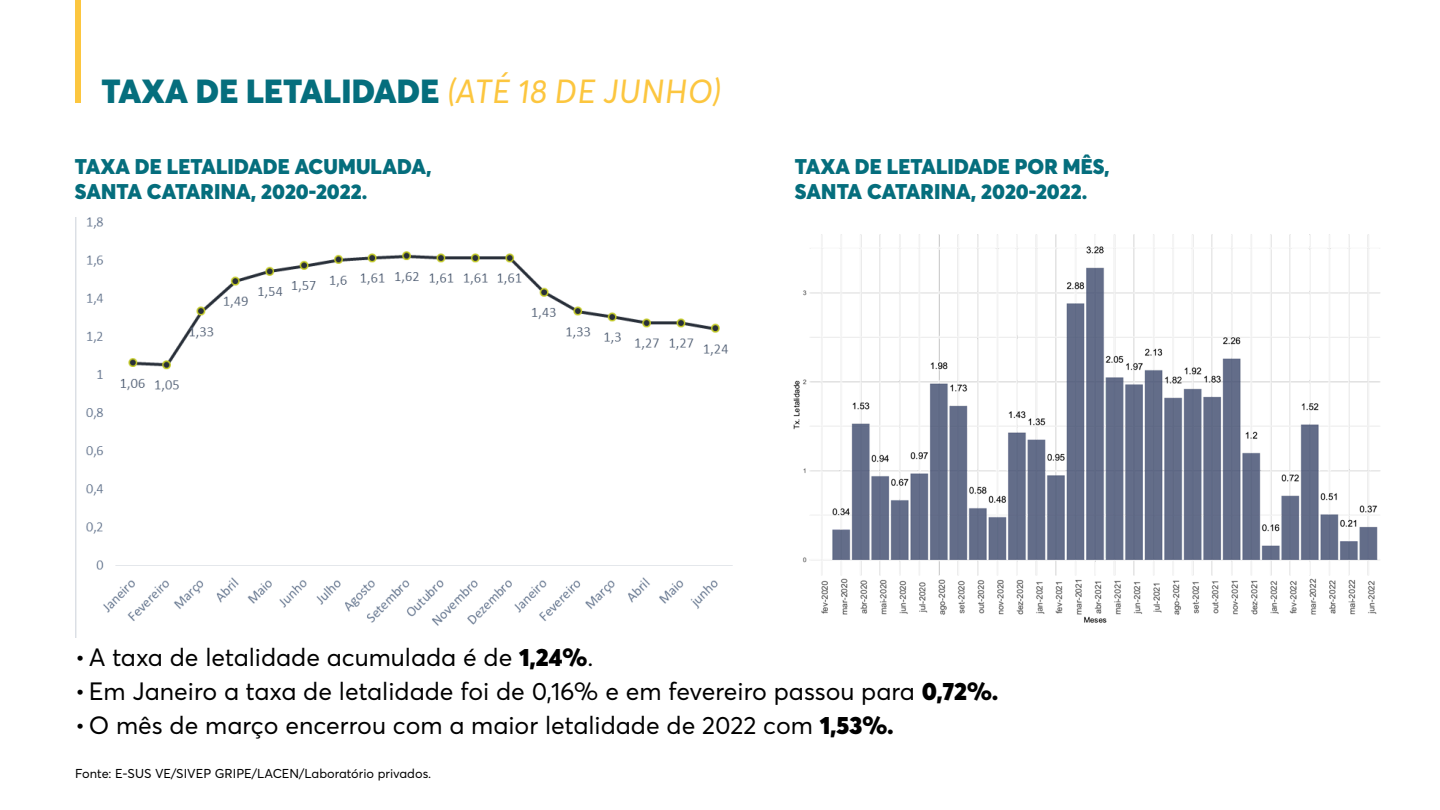
<style>
.page{position:relative;width:1440px;height:810px;background:#fff}
.page>*{position:absolute;margin:0;border:0;box-sizing:border-box;transform-origin:0 0}
.t1{font:900 33px "Averta";letter-spacing:.005em;color:#056e7d}
.t2{font:24.75px "Averta";color:#000}
.t3{font:900 21px/25.2px "Averta";letter-spacing:.005em;color:#056e7d}
.t4{font:12.75px "Averta";color:#000}
.s1{font-weight:400;font-style:italic;color:#fcc63f}
.s2{font-weight:900}
</style>
<div class="page">
<img style="left:75px;top:218px;width:658px;height:419px">
<div style="left:75px;top:0;width:6px;height:102px;background:#fcc63f"></div>
<img style="left:793px;top:234px;width:588px;height:389px">
<h1 class="t1" style="left:101px;top:70px;width:621px">TAXA DE LETALIDADE <span class="s1">(ATÉ 18 DE JUNHO)</span></h1>
<p class="t3" style="left:75px;top:154px;width:358px">TAXA DE LETALIDADE ACUMULADA,<br>SANTA CATARINA, 2020-2022.</p>
<p class="t3" style="left:795px;top:154px;width:316px">TAXA DE LETALIDADE POR MÊS,<br>SANTA CATARINA, 2020-2022.</p>
<p class="t2" style="left:75px;top:642px;width:520px">•A taxa de letalidade acumulada é de <span class="s2">1,24%</span>.</p>
<p class="t2" style="left:75px;top:676px;width:925px">•Em Janeiro a taxa de letalidade foi de 0,16% e em fevereiro passou para <span class="s2">0,72%.</span></p>
<p class="t2" style="left:75px;top:710px;width:820px">•O mês de março encerrou com a maior letalidade de 2022 com <span class="s2">1,53%.</span></p>
<p class="t4" style="left:75px;top:765px;width:357px">Fonte: E-SUS VE/SIVEP GRIPE/LACEN/Laboratório privados.</p>
</div>
